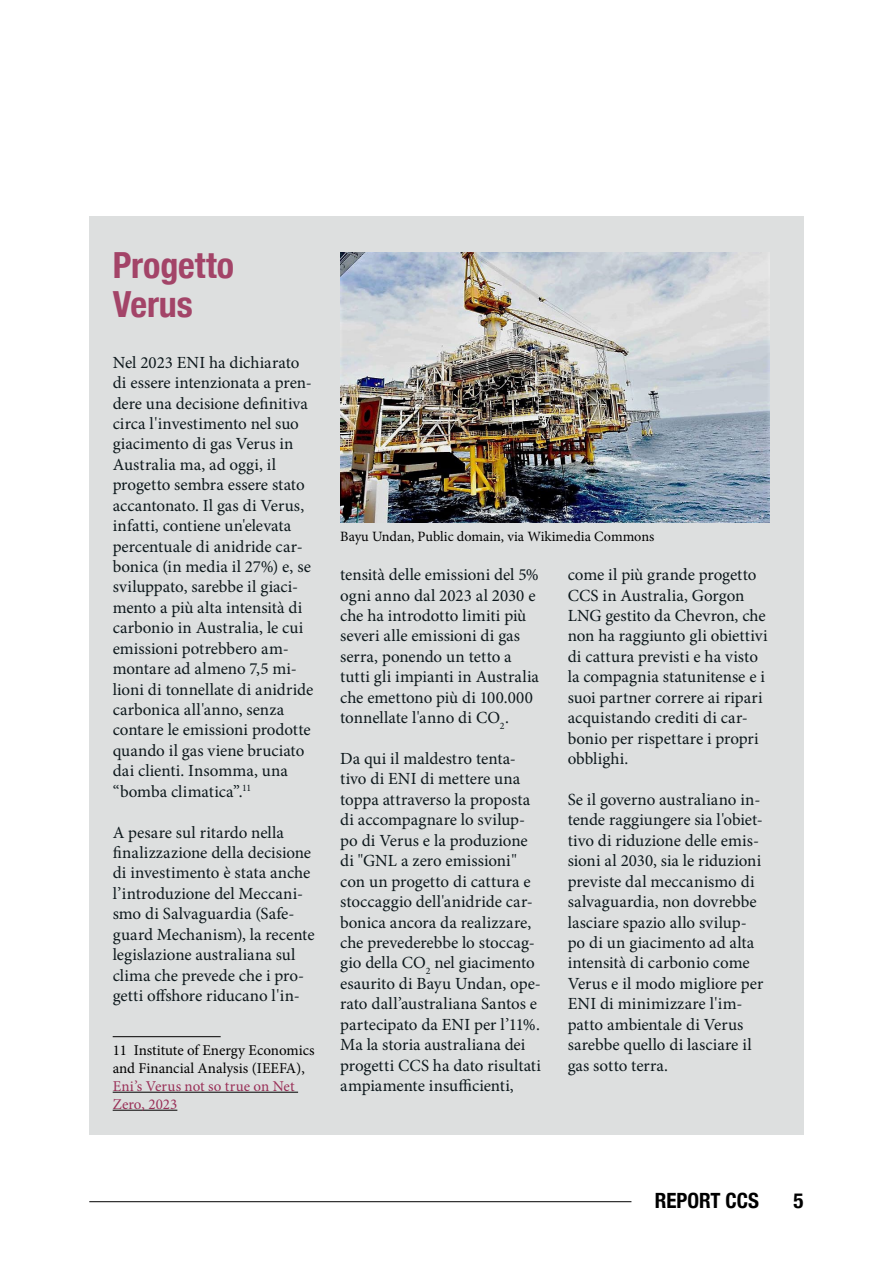
<style>
.page{position:relative;width:893px;height:1263px;background:#fff}
.page>*{position:absolute;margin:0;border:0;box-sizing:border-box;transform-origin:0 0}
.t1{font:700 condensed 36px/39px "Helvetica Neue";color:#a34468}
.t2{font:700 condensed 21px "Helvetica Neue";color:#000}
.t3{font:17.1px/20.4px "Minion Pro";color:#0d181c}
.t4{font:15px/18px "Minion Pro";letter-spacing:-.005em;color:#000}
.t5{font:15px/18px "Minion Pro";color:#992f57}
.t6{font:14.25px "Minion Pro";color:#000}
</style>
<div class="page">
<hr style="left:89px;top:1201px;width:542px;height:1px;background:#000">
<div style="left:89px;top:216px;width:715px;height:918px;background:#dddfdf"></div>
<img style="left:340px;top:252px;width:430px;height:270px">
<hr style="left:113px;top:1036px;width:108px;height:1px;background:#000">
<hr style="left:113px;top:1092px;width:185px;height:1px;background:#000">
<hr style="left:113px;top:1110px;width:64px;height:1px;background:#000">
<h1 class="t1" style="left:113px;top:243px;width:123px">Progetto<br>Verus</h1>
<p class="t3" style="left:113px;top:352px;width:202px">Nel 2023 ENI ha dichiarato di essere intenzionata a pren&shy;dere una decisione definitiva circa l'investimento nel suo giacimento di gas Verus in<br>Australia ma, ad oggi, il progetto sembra essere stato accantonato. Il gas di Verus, infatti, contiene un'elevata percentuale di anidride car&shy;bonica (in media il 27%) e, se sviluppato, sarebbe il giaci&shy;mento a più alta intensità di carbonio in Australia, le cui emissioni potrebbero am&shy;montare ad almeno 7,5 mi&shy;lioni di tonnellate di anidride carbonica all'anno, senza contare le emissioni prodotte quando il gas viene bruciato dai clienti. Insomma, una “bomba climatica”.<sup>11</sup></p>
<p class="t3" style="left:113px;top:822px;width:203px">A pesare sul ritardo nella finalizzazione della decisione di investimento è stata anche l’introduzione del Meccani&shy;smo di Salvaguardia (Safe&shy;guard Mechanism), la recente legislazione australiana sul clima che prevede che i pro&shy;getti offshore riducano l'in-</p>
<p class="t4" style="left:113px;top:1041px;width:203px">11 Institute of Energy Economics and Financial Analysis (IEEFA),</p>
<p class="t5" style="left:113px;top:1077px;width:184px">Eni’s Verus not so true on Net<br>Zero, 2023</p>
<p class="t6" style="left:340px;top:527px;width:316px">Bayu Undan, Public domain, via Wikimedia Commons</p>
<p class="t3" style="left:340px;top:565px;width:200px">tensità delle emissioni del 5% ogni anno dal 2023 al 2030 e che ha introdotto limiti più severi alle emissioni di gas serra, ponendo un tetto a tutti gli impianti in Australia che emettono più di 100.000 tonnellate l'anno di CO<sub>2</sub>.</p>
<p class="t3" style="left:340px;top:748px;width:202px">Da qui il maldestro tenta&shy;tivo di ENI di mettere una toppa attraverso la proposta di accompagnare lo svilup&shy;po di Verus e la produzione di "GNL a zero emissioni" con un progetto di cattura e stoccaggio dell'anidride car&shy;bonica ancora da realizzare, che prevederebbe lo stoccag&shy;gio della CO<sub>2</sub> nel giacimento esaurito di Bayu Undan, ope&shy;rato dall’australiana Santos e partecipato da ENI per l’11%.<br>Ma la storia australiana dei progetti CCS ha dato risultati ampiamente insufficienti,</p>
<p class="t3" style="left:568px;top:565px;width:202px">come il più grande progetto<br>CCS in Australia, Gorgon<br>LNG gestito da Chevron, che non ha raggiunto gli obiettivi di cattura previsti e ha visto la compagnia statunitense e i suoi partner correre ai ripari acquistando crediti di car&shy;bonio per rispettare i propri obblighi.</p>
<p class="t3" style="left:568px;top:789px;width:197px">Se il governo australiano in&shy;tende raggiungere sia l'obiet&shy;tivo di riduzione delle emis&shy;sioni al 2030, sia le riduzioni previste dal meccanismo di salvaguardia, non dovrebbe lasciare spazio allo svilup&shy;po di un giacimento ad alta intensità di carbonio come<br>Verus e il modo migliore per<br>ENI di minimizzare l'im&shy;patto ambientale di Verus sarebbe quello di lasciare il gas sotto terra.</p>
<p class="t2" style="left:655px;top:1183px;width:106px">REPORT CCS</p>
<p class="t2" style="left:794px;top:1183px;width:12px">5</p>
</div>
